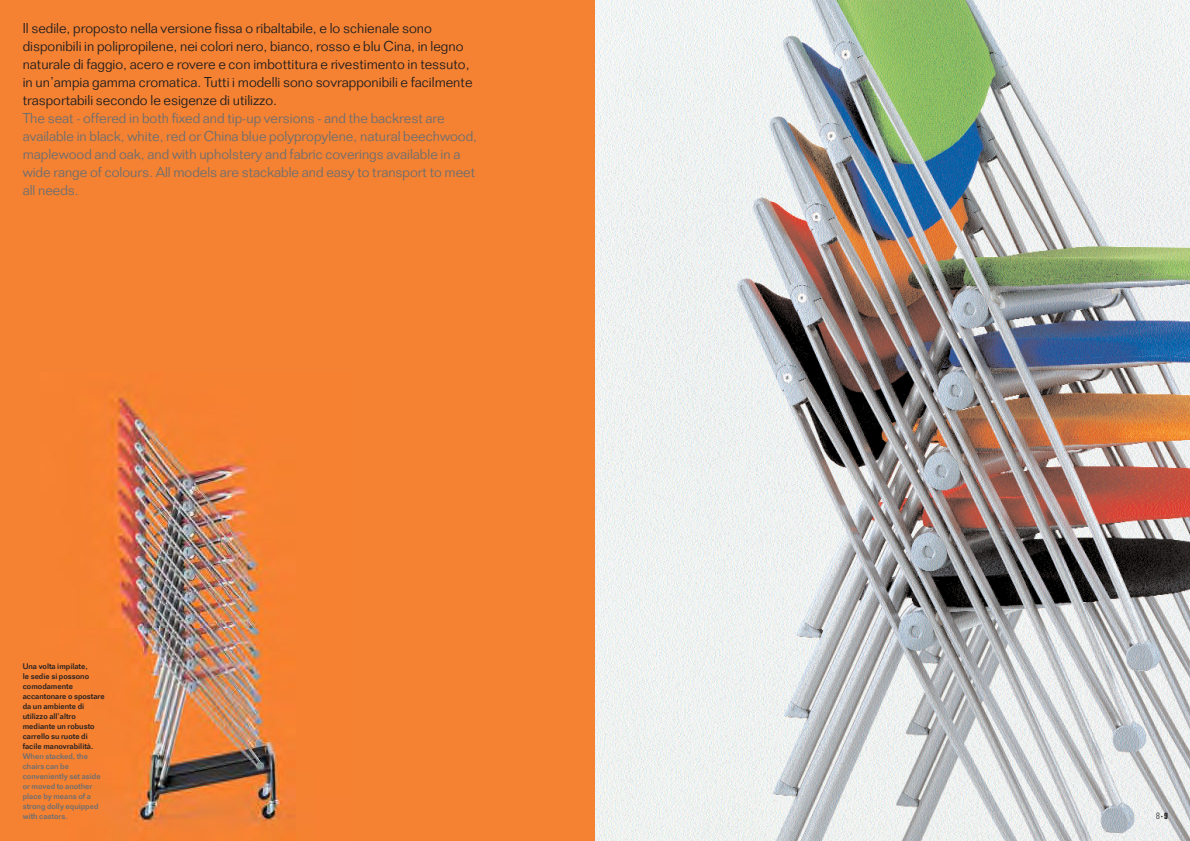
<style>
.page{position:relative;width:1190px;height:841px;background:#fff}
.page>*{position:absolute;margin:0;border:0;box-sizing:border-box;transform-origin:0 0}
.t1{font:300 14px/18px "Folio";color:#231f20}
.t2{font:300 14px/18px "Folio";color:#6c6e70}
.t3{font:300 condensed 9px "Univers";color:#231f20;scale:.95 1}
.t4{font:500 8px/10px "Folio";color:#231f20}
.t5{font:500 8px/10px "Folio";color:#6c6e70}
.t6{font:300 condensed 4px "Univers";color:#231f20;scale:.95 1}
.s1{font-family:"Folio";font-weight:700;font-size:9px}
</style>
<div class="page">
<div style="left:0;top:0;width:595px;height:841px;background:#f58232"></div>
<img style="left:107px;top:396px;width:189px;height:434px">
<img style="left:595px;top:0;width:595px;height:841px">
<p class="t1" style="left:23px;top:20px;width:451px">Il sedile, proposto nella versione fissa o ribaltabile, e lo schienale sono disponibili in polipropilene, nei colori nero, bianco, rosso e blu Cina, in legno naturale di faggio, acero e rovere e con imbottitura e rivestimento in tessuto, in un’ampia gamma cromatica. Tutti i modelli sono sovrapponibili e facilmente trasportabili secondo le esigenze di utilizzo.</p>
<p class="t2" style="left:23px;top:110px;width:456px">The seat - offered in both fixed and tip-up versions - and the backrest are available in black, white, red or China blue polypropylene, natural beechwood, maplewood and oak, and with upholstery and fabric coverings available in a wide range of colours. All models are stackable and easy to transport to meet all needs.</p>
<p class="t4" style="left:23px;top:662px;width:83px">Una volta impilate,<br>le sedie si possono comodamente accantonare o spostare da un ambiente di utilizzo all’altro mediante un robusto carrello su ruote di facile manovrabilità.</p>
<p class="t5" style="left:23px;top:752px;width:79px">When stacked, the chairs can be conveniently set aside or moved to another place by means of a strong dolly equipped with castors.</p>
<p class="t3" style="left:1156px;top:813px;width:5px">8</p>
<p class="t6" style="left:1161px;top:815px;width:9px">• <span class="s1">9</span></p>
</div>
